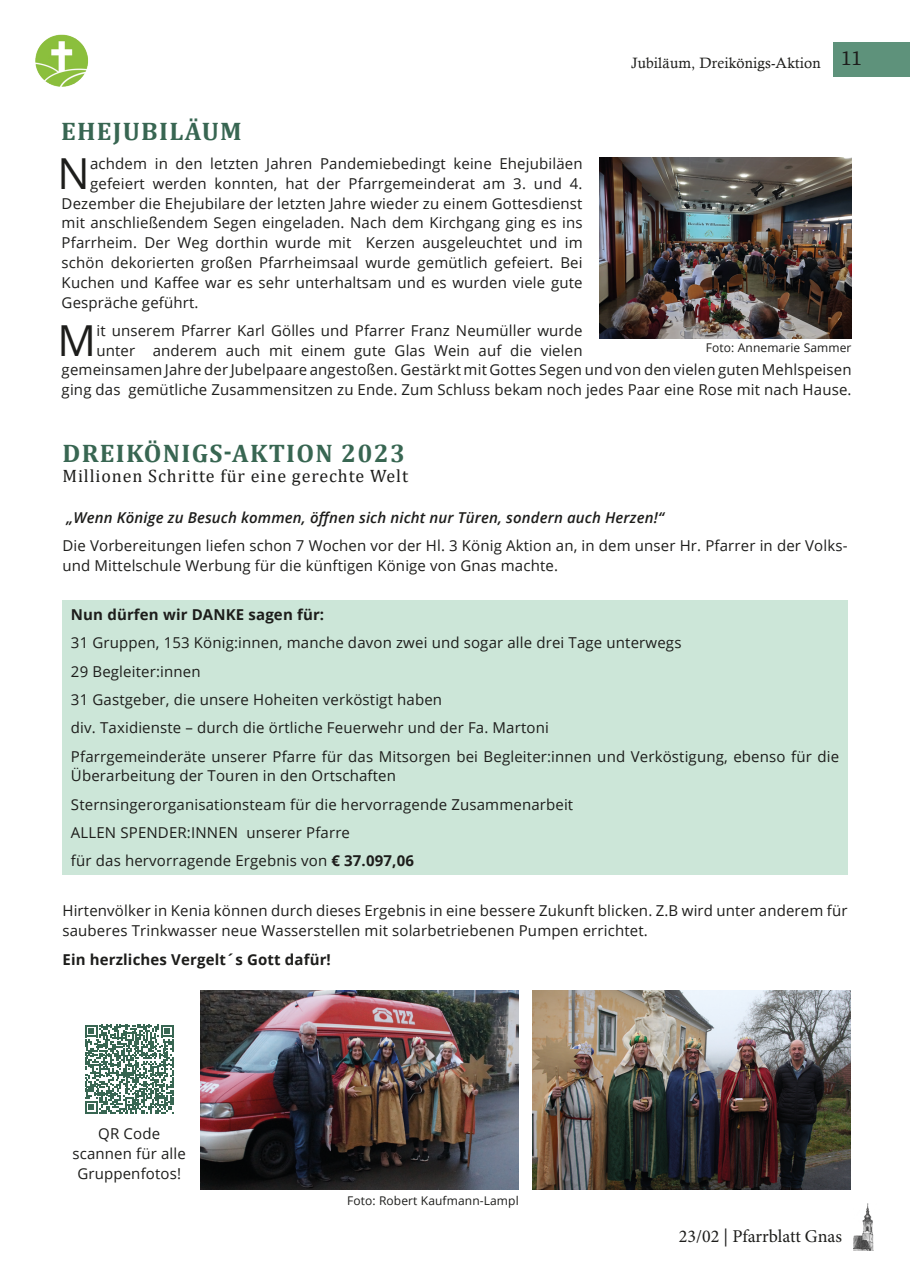
<style>
.page{position:relative;width:910px;height:1280px;background:#fff}
.page>*{position:absolute;margin:0;border:0;box-sizing:border-box;transform-origin:0 0}
.Seitentext{font:42.75px "Open Sans";color:#1d1d1b}
.Heading_B_-_big__Lef{font:700 25.5px "Cambria";letter-spacing:.05em;color:#386652}
.Heading_B_-_big__Lef-2{font:18px "Cambria";letter-spacing:.05em;color:#1d1d1b}
.t1{font:18px "Minion Pro";letter-spacing:-.005em;color:#1d1d1b}
.Seitentext-2{font:15px/19.8px "Open Sans";letter-spacing:.01em;color:#1d1d1b}
.Seitentext-3{font:italic 600 15px "Open Sans";letter-spacing:.01em;color:#1d1d1b}
.Seitentext-4{font:700 15px "Open Sans";letter-spacing:.01em;color:#1d1d1b}
.kleine_Texte__Abschn{font:15px "Calisto";letter-spacing:.01em;color:#1d1d1b}
.Bildunterschriften{font:12px "Open Sans";letter-spacing:.01em;color:#1d1d1b}
.s1{font-weight:700}
</style>
<div class="page">
<div style="left:833px;top:43px;width:77px;height:34px;background:#5e927b"></div>
<img style="left:853px;top:1203px;width:21px;height:47px">
<img style="left:35px;top:34px;width:53px;height:53px">
<img style="left:600px;top:157px;width:251px;height:181px">
<div style="left:62px;top:600px;width:785px;height:275px;background:#cce6d8"></div>
<img style="left:532px;top:991px;width:319px;height:198px">
<img style="left:200px;top:991px;width:319px;height:198px">
<svg style="left:85px;top:1025px;width:89px;height:88px"></svg>
<p class="kleine_Texte__Abschn" style="left:631px;top:54px;width:232px">Jubiläum, Dreikönigs-Aktion <sup>11</sup></p>
<p class="Heading_B_-_big__Lef" style="left:61px;top:114px;width:182px">EHEJUBILÄUM</p>
<p class="Seitentext" style="left:57px;top:144px;width:34px">N</p>
<p class="Seitentext-2" style="left:90px;top:153px;width:494px">achdem in den letzten Jahren Pandemiebedingt keine Ehejubiläen</p>
<p class="Seitentext-2" style="left:90px;top:173px;width:494px">gefeiert werden konnten, hat der Pfarrgemeinderat am 3. und 4.</p>
<p class="Seitentext-2" style="left:62px;top:193px;width:522px">Dezember die Ehejubilare der letzten Jahre wieder zu einem Gottesdienst</p>
<p class="Seitentext-2" style="left:62px;top:213px;width:522px">mit anschließendem Segen eingeladen. Nach dem Kirchgang ging es ins</p>
<p class="Seitentext-2" style="left:62px;top:232px;width:522px">Pfarrheim. Der Weg dorthin wurde mit Kerzen ausgeleuchtet und im</p>
<p class="Seitentext-2" style="left:62px;top:252px;width:522px">schön dekorierten großen Pfarrheimsaal wurde gemütlich gefeiert. Bei</p>
<p class="Seitentext-2" style="left:62px;top:272px;width:522px">Kuchen und Kaffee war es sehr unterhaltsam und es wurden viele gute</p>
<p class="Seitentext-2" style="left:62px;top:292px;width:138px">Gespräche geführt.</p>
<p class="Seitentext" style="left:57px;top:311px;width:40px">M</p>
<p class="Seitentext-2" style="left:96px;top:320px;width:488px">it unserem Pfarrer Karl Gölles und Pfarrer Franz Neumüller wurde</p>
<p class="Bildunterschriften" style="left:706px;top:339px;width:147px">Foto: Annemarie Sammer</p>
<p class="Seitentext-2" style="left:96px;top:340px;width:488px">unter anderem auch mit einem gute Glas Wein auf die vielen</p>
<p class="Seitentext-2" style="left:62px;top:360px;width:791px">gemeinsamen Jahre der Jubelpaare angestoßen. Gestärkt mit Gottes Segen und von den vielen guten Mehlspeisen</p>
<p class="Seitentext-2" style="left:62px;top:380px;width:791px">ging das gemütliche Zusammensitzen zu Ende. Zum Schluss bekam noch jedes Paar eine Rose mit nach Hause.</p>
<p class="Heading_B_-_big__Lef" style="left:62px;top:435px;width:344px">DREIKÖNIGS-AKTION 2023</p>
<p class="Heading_B_-_big__Lef-2" style="left:62px;top:465px;width:347px">Millionen Schritte für eine gerechte Welt</p>
<p class="Seitentext-3" style="left:67px;top:507px;width:599px">„Wenn Könige zu Besuch kommen, öffnen sich nicht nur Türen, sondern auch Herzen!“</p>
<p class="Seitentext-2" style="left:62px;top:536px;width:787px">Die Vorbereitungen liefen schon 7 Wochen vor der Hl. 3 König Aktion an, in dem unser Hr. Pfarrer in der Volks&shy;und Mittelschule Werbung für die künftigen Könige von Gnas machte.</p>
<p class="Seitentext-4" style="left:71px;top:604px;width:255px">Nun dürfen wir DANKE sagen für:</p>
<p class="Seitentext-2" style="left:71px;top:633px;width:612px">31 Gruppen, 153 König:innen, manche davon zwei und sogar alle drei Tage unterwegs</p>
<p class="Seitentext-2" style="left:71px;top:661px;width:131px">29 Begleiter:innen</p>
<p class="Seitentext-2" style="left:71px;top:689px;width:373px">31 Gastgeber, die unsere Hoheiten verköstigt haben</p>
<p class="Seitentext-2" style="left:71px;top:717px;width:479px">div. Taxidienste – durch die örtliche Feuerwehr und der Fa. Martoni</p>
<p class="Seitentext-2" style="left:71px;top:746px;width:770px">Pfarrgemeinderäte unserer Pfarre für das Mitsorgen bei Begleiter:innen und Verköstigung, ebenso für die<br>Überarbeitung der Touren in den Ortschaften</p>
<p class="Seitentext-2" style="left:71px;top:794px;width:504px">Sternsingerorganisationsteam für die hervorragende Zusammenarbeit</p>
<p class="Seitentext-2" style="left:71px;top:822px;width:281px">ALLEN SPENDER:INNEN unserer Pfarre</p>
<p class="Seitentext-2" style="left:71px;top:851px;width:344px">für das hervorragende Ergebnis von <span class="s1">€ 37.097,06</span></p>
<p class="Seitentext-2" style="left:62px;top:901px;width:787px">Hirtenvölker in Kenia können durch dieses Ergebnis in eine bessere Zukunft blicken. Z.B wird unter anderem für sauberes Trinkwasser neue Wasserstellen mit solarbetriebenen Pumpen errichtet.</p>
<p class="Seitentext-4" style="left:62px;top:948px;width:270px">Ein herzliches Vergelt´s Gott dafür!</p>
<p class="Seitentext-2" style="left:72px;top:1124px;width:115px;text-align:center">QR Code scannen für alle<br>Gruppenfotos!</p>
<p class="Bildunterschriften" style="left:347px;top:1192px;width:173px">Foto: Robert Kaufmann-Lampl</p>
<p class="t1" style="left:679px;top:1224px;width:164px">23/02 | Pfarrblatt Gnas</p>
</div>
